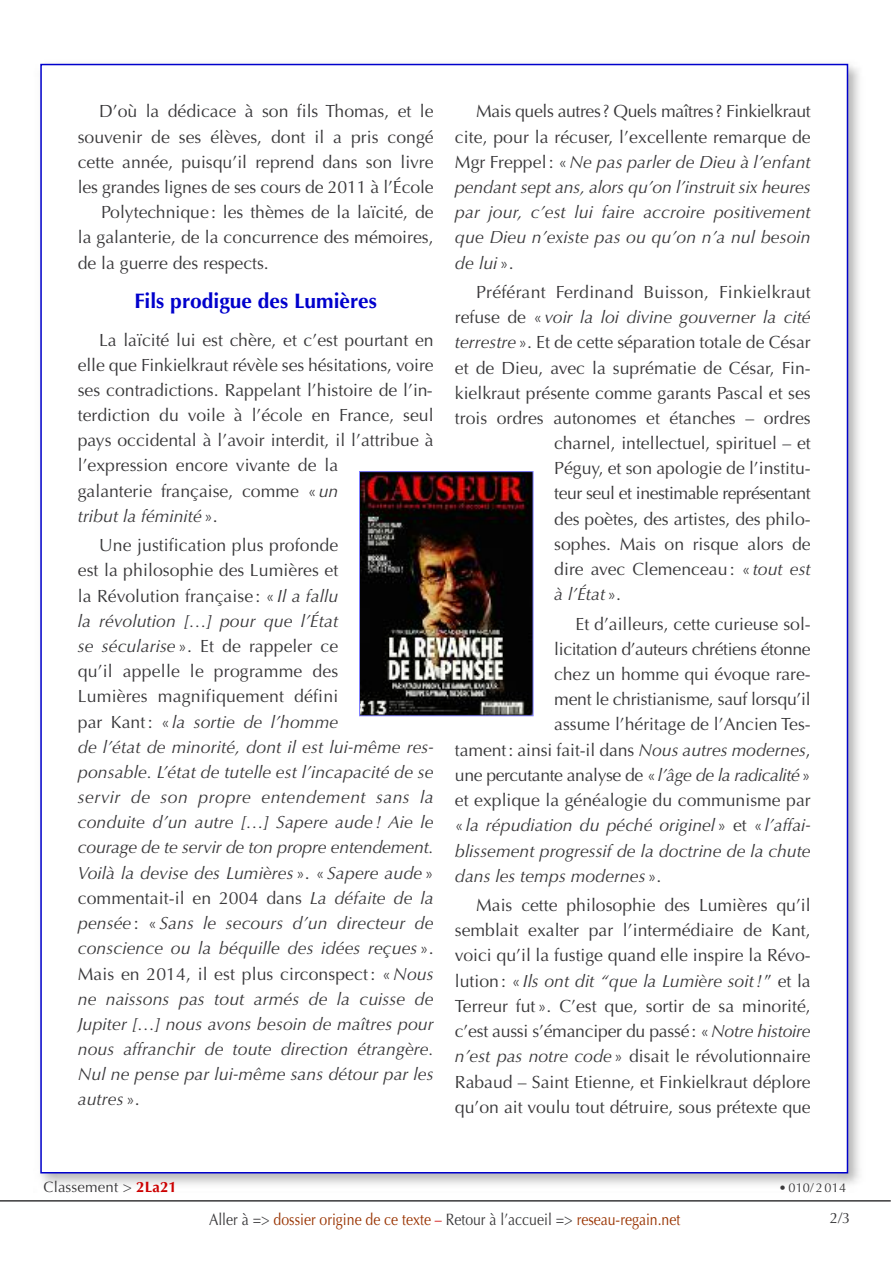
<style>
.page{position:relative;width:893px;height:1263px;background:#fff}
.page>*{position:absolute;margin:0;border:0;box-sizing:border-box;transform-origin:0 0}
.t1{font:700 21px "Optima";color:#00c}
.t2{font:17.7px/25.2px "Optima";color:#39383a}
.t3{font:italic 17.7px/25.2px "Optima";letter-spacing:.005em;color:#39383a}
.t4{font:17.7px "Optima";letter-spacing:-.02em;color:#39383a}
.t5{font:17.7px "Optima";letter-spacing:-.025em;color:#39383a}
.t6{font:16.5px "Optima";color:#930;scale:.85 1}
.t7{font:15px "Optima";letter-spacing:.01em;color:#39383a}
.t8{font:12.75px "Optima";letter-spacing:.01em;color:#39383a}
.s1{font-style:italic}
.s2{font-style:normal}
.s3{font-weight:700;color:#c00}
.s4{color:#39383a}
.s5{color:#c00}
</style>
<div class="page">
<img style="left:40px;top:63px;width:820px;height:1122px">
<div style="left:42px;top:65px;width:805px;height:1107px;background:#fff"></div>
<hr style="left:0;top:1200px;width:891px;height:1px;background:#39383a">
<img style="left:361px;top:473px;width:170px;height:241px">
<div style="left:359px;top:471px;width:174px;height:245px;border:1px solid #8080ff"></div>
<p class="t2" style="left:99px;top:99px;width:336px">D’où la dédicace à son fils Thomas, et le</p>
<p class="t2" style="left:78px;top:124px;width:357px">souvenir de ses élèves, dont il a pris congé</p>
<p class="t2" style="left:78px;top:149px;width:357px">cette année, puisqu’il reprend dans son livre</p>
<p class="t2" style="left:78px;top:175px;width:357px">les grandes lignes de ses cours de 2011 à l’École</p>
<p class="t2" style="left:101px;top:200px;width:334px">Polytechnique : les thèmes de la laïcité, de</p>
<p class="t2" style="left:78px;top:225px;width:357px">la galanterie, de la concurrence des mémoires,</p>
<p class="t2" style="left:78px;top:250px;width:192px">de la guerre des respects.</p>
<p class="t1" style="left:135px;top:289px;width:244px">Fils prodigue des Lumières</p>
<p class="t2" style="left:78px;top:327px;width:357px;text-indent:21px">La laïcité lui est chère, et c’est pourtant en elle que Finkielkraut révèle ses hésitations, voire ses contradictions. Rappelant l’histoire de l’in&shy;terdiction du voile à l’école en France, seul pays occidental à l’avoir interdit, il l’attribue à l’expression encore vivante de la<br>galanterie française, comme «<span class="s1">un<br>tribut la féminité</span>».</p>
<p class="t3" style="left:78px;top:533px;width:357px;text-indent:21px"><span class="s2">Une justification plus profonde<br>est la philosophie des Lumières et<br>la Révolution française : «</span> Il a fallu<br>la révolution […] pour que l’État<br>se sécularise <span class="s2">». Et de rappeler ce<br>qu’il appelle le programme des<br>Lumières magnifiquement défini<br>par Kant: «</span> la sortie de l’homme<br>de l’état de minorité, dont il est lui-même res&shy;ponsable. L’état de tutelle est l’incapacité de se servir de son propre entendement sans la conduite d’un autre […] Sapere aude ! Aie le courage de te servir de ton propre entendement.<br>Voilà la devise des Lumières <span class="s2">». «</span> Sapere aude <span class="s2">» commentait-il en 2004 dans</span> La défaite de la pensée <span class="s2">: «</span> Sans le secours d’un directeur de conscience ou la béquille des idées reçues <span class="s2">».<br>Mais en 2014, il est plus circonspect: «</span>Nous ne naissons pas tout armés de la cuisse de Jupiter […] nous avons besoin de maîtres pour nous affranchir de toute direction étrangère.<br>Nul ne pense par lui-même sans détour par les autres <span class="s2">».</span></p>
<p class="t3" style="left:455px;top:99px;width:357px;text-align:justify;text-indent:21px"><span class="s2">Mais quels autres? Quels maîtres? Finkielkraut cite, pour la récuser, l’excellente remarque de Mgr Freppel: «</span>Ne pas parler de Dieu à l’enfant pendant sept ans, alors qu’on l’instruit six heures par jour, c’est lui faire accroire positivement que Dieu n’existe pas ou qu’on n’a nul besoin de lui <span class="s2">».</span></p>
<p class="t2" style="left:476px;top:280px;width:336px">Préférant Ferdinand Buisson, Finkielkraut</p>
<p class="t3" style="left:455px;top:305px;width:357px"><span class="s2">refuse de «</span>voir la loi divine gouverner la cité</p>
<p class="t2" style="left:455px;top:330px;width:357px"><span class="s1">terrestre</span>». Et de cette séparation totale de César</p>
<p class="t2" style="left:455px;top:355px;width:357px">et de Dieu, avec la suprématie de César, Fin-</p>
<p class="t2" style="left:455px;top:380px;width:357px">kielkraut présente comme garants Pascal et ses</p>
<p class="t2" style="left:455px;top:406px;width:357px">trois ordres autonomes et étanches – ordres</p>
<p class="t2" style="left:554px;top:431px;width:258px">charnel, intellectuel, spirituel – et</p>
<p class="t2" style="left:554px;top:456px;width:258px">Péguy, et son apologie de l’institu-</p>
<p class="t5" style="left:554px;top:483px;width:258px">teur seul et inestimable représentant</p>
<p class="t2" style="left:554px;top:506px;width:258px">des poètes, des artistes, des philo-</p>
<p class="t2" style="left:554px;top:531px;width:258px">sophes. Mais on risque alors de</p>
<p class="t2" style="left:554px;top:557px;width:258px">dire avec Clemenceau: «<span class="s1">tout est</span></p>
<p class="t3" style="left:554px;top:582px;width:68px">à l’État <span class="s2">».</span></p>
<p class="t2" style="left:576px;top:611px;width:237px">Et d’ailleurs, cette curieuse sol-</p>
<p class="t4" style="left:554px;top:639px;width:258px">licitation d’auteurs chrétiens étonne</p>
<p class="t2" style="left:554px;top:662px;width:258px">chez un homme qui évoque rare-</p>
<p class="t2" style="left:554px;top:687px;width:258px">ment le christianisme, sauf lorsqu’il</p>
<p class="t2" style="left:554px;top:712px;width:258px">assume l’héritage de l’Ancien Tes-</p>
<p class="t2" style="left:455px;top:737px;width:357px">tament: ainsi fait-il dans <span class="s1">Nous autres modernes</span>,</p>
<p class="t4" style="left:455px;top:765px;width:357px">une percutante analyse de «<span class="s1">l’âge de la radicalité</span>»</p>
<p class="t2" style="left:455px;top:788px;width:357px">et explique la généalogie du communisme par</p>
<p class="t3" style="left:455px;top:813px;width:357px"><span class="s2">«</span>la répudiation du péché originel<span class="s2">» et «</span>l’affai-</p>
<p class="t3" style="left:455px;top:838px;width:357px">blissement progressif de la doctrine de la chute</p>
<p class="t3" style="left:455px;top:863px;width:208px">dans les temps modernes <span class="s2">».</span></p>
<p class="t2" style="left:455px;top:893px;width:357px;text-align:justify;text-indent:21px">Mais cette philosophie des Lumières qu’il semblait exalter par l’intermédiaire de Kant, voici qu’il la fustige quand elle inspire la Révo&shy;lution: «<span class="s1">Ils ont dit “que la Lumière soit!</span> ” et la Terreur fut ». C’est que, sortir de sa minorité, c’est aussi s’émanciper du passé: «<span class="s1">Notre histoire n’est pas notre code</span>» disait le révolutionnaire Rabaud – Saint Etienne, et Finkielkraut déplore qu’on ait voulu tout détruire, sous prétexte que</p>
<p class="t7" style="left:44px;top:1178px;width:135px">Classement &gt; <span class="s3">2La21</span></p>
<p class="t8" style="left:779px;top:1180px;width:69px">•010/2 014</p>
<p class="t6" style="left:209px;top:1210px;width:556px"><span class="s4">Aller à =&gt;</span> dossier origine de ce texte <span class="s5">–</span> <span class="s4">Retour à l’accueil =&gt;</span> reseau-regain.net</p>
<p class="t7" style="left:830px;top:1209px;width:22px">2/3</p>
</div>
